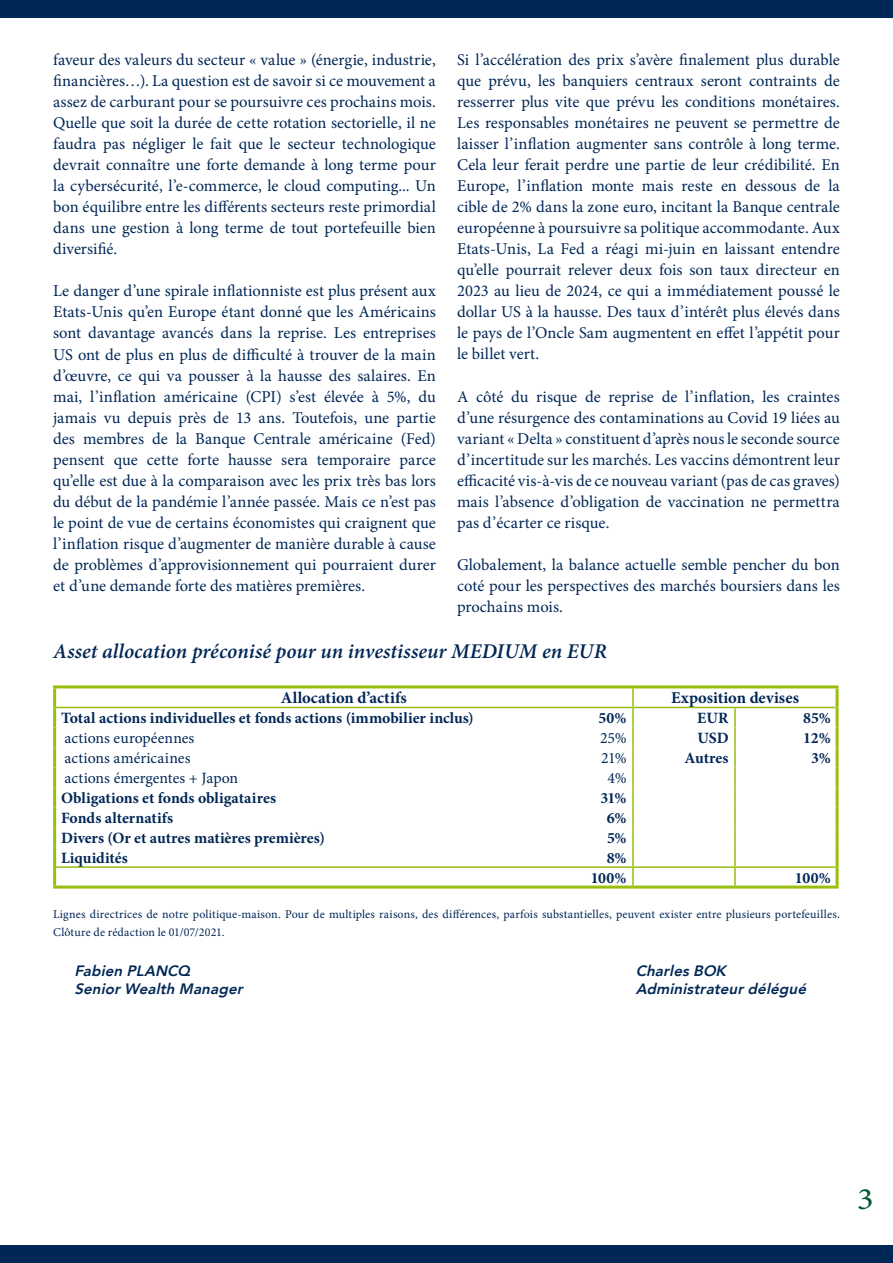
<style>
.page{position:relative;width:893px;height:1263px;background:#fff}
.page>*{position:absolute;margin:0;border:0;box-sizing:border-box;transform-origin:0 0}
.t1{font:31.2px "Minion Pro";color:#00582f;scale:1.11 1}
.t2{font:italic 600 21px "Minion Pro";color:#002756}
.t3{font:16.5px/21px "Minion Pro";color:#002756;text-align:justify}
.t4{font:700 16.5px "Minion Pro";letter-spacing:.005em;color:#002756}
.t5{font:700 15.75px/20px "Minion Pro";color:#002756;text-align:right}
.t6{font:15.75px "Minion Pro";color:#002756}
.t7{font:italic 800 15px "Avenir LT";color:#002756}
.t8{font:12px/18px "Minion Pro";letter-spacing:.01em;color:#002756}
</style>
<div class="page">
<div style="left:0;top:0;width:893px;height:17px;background:#002756"></div>
<div style="left:0;top:1246px;width:893px;height:17px;background:#002756"></div>
<hr style="left:56px;top:707px;width:475px;height:1px;background:#97bf0c">
<hr style="left:531px;top:707px;width:102px;height:1px;background:#97bf0c">
<hr style="left:633px;top:707px;width:102px;height:1px;background:#97bf0c">
<svg style="left:632px;top:688px;width:2px;height:39px"></svg>
<hr style="left:735px;top:707px;width:101px;height:1px;background:#97bf0c">
<svg style="left:734px;top:708px;width:2px;height:19px"></svg>
<hr style="left:632px;top:727px;width:2px;height:20px;background:#97bf0c">
<hr style="left:734px;top:727px;width:2px;height:20px;background:#97bf0c">
<hr style="left:632px;top:747px;width:2px;height:20px;background:#97bf0c">
<hr style="left:734px;top:747px;width:2px;height:20px;background:#97bf0c">
<hr style="left:632px;top:767px;width:2px;height:20px;background:#97bf0c">
<hr style="left:734px;top:767px;width:2px;height:20px;background:#97bf0c">
<hr style="left:632px;top:787px;width:2px;height:20px;background:#97bf0c">
<hr style="left:734px;top:787px;width:2px;height:20px;background:#97bf0c">
<hr style="left:632px;top:807px;width:2px;height:20px;background:#97bf0c">
<hr style="left:734px;top:807px;width:2px;height:20px;background:#97bf0c">
<hr style="left:632px;top:827px;width:2px;height:20px;background:#97bf0c">
<hr style="left:734px;top:827px;width:2px;height:20px;background:#97bf0c">
<hr style="left:56px;top:866px;width:475px;height:2px;background:#97bf0c">
<hr style="left:531px;top:866px;width:102px;height:2px;background:#97bf0c">
<hr style="left:633px;top:866px;width:102px;height:2px;background:#97bf0c">
<svg style="left:632px;top:847px;width:2px;height:38px"></svg>
<hr style="left:735px;top:866px;width:101px;height:2px;background:#97bf0c">
<svg style="left:734px;top:847px;width:2px;height:38px"></svg>
<hr style="left:53px;top:685px;width:478px;height:3px;background:#97bf0c">
<hr style="left:53px;top:688px;width:3px;height:19px;background:#97bf0c">
<hr style="left:531px;top:685px;width:102px;height:3px;background:#97bf0c">
<hr style="left:633px;top:685px;width:102px;height:3px;background:#97bf0c">
<hr style="left:735px;top:685px;width:104px;height:3px;background:#97bf0c">
<hr style="left:836px;top:688px;width:3px;height:19px;background:#97bf0c">
<hr style="left:53px;top:707px;width:3px;height:20px;background:#97bf0c">
<hr style="left:836px;top:707px;width:3px;height:20px;background:#97bf0c">
<hr style="left:53px;top:727px;width:3px;height:20px;background:#97bf0c">
<hr style="left:836px;top:727px;width:3px;height:20px;background:#97bf0c">
<hr style="left:53px;top:747px;width:3px;height:20px;background:#97bf0c">
<hr style="left:836px;top:747px;width:3px;height:20px;background:#97bf0c">
<hr style="left:53px;top:767px;width:3px;height:20px;background:#97bf0c">
<hr style="left:836px;top:767px;width:3px;height:20px;background:#97bf0c">
<hr style="left:53px;top:787px;width:3px;height:20px;background:#97bf0c">
<hr style="left:836px;top:787px;width:3px;height:20px;background:#97bf0c">
<hr style="left:53px;top:807px;width:3px;height:20px;background:#97bf0c">
<hr style="left:836px;top:807px;width:3px;height:20px;background:#97bf0c">
<hr style="left:53px;top:827px;width:3px;height:20px;background:#97bf0c">
<hr style="left:836px;top:827px;width:3px;height:20px;background:#97bf0c">
<hr style="left:53px;top:847px;width:3px;height:20px;background:#97bf0c">
<hr style="left:836px;top:847px;width:3px;height:20px;background:#97bf0c">
<hr style="left:53px;top:867px;width:3px;height:18px;background:#97bf0c">
<hr style="left:836px;top:867px;width:3px;height:18px;background:#97bf0c">
<hr style="left:53px;top:885px;width:478px;height:3px;background:#97bf0c">
<hr style="left:531px;top:885px;width:102px;height:3px;background:#97bf0c">
<hr style="left:633px;top:885px;width:102px;height:3px;background:#97bf0c">
<hr style="left:735px;top:885px;width:104px;height:3px;background:#97bf0c">
<p class="t3" style="left:53px;top:50px;width:384px">faveur des valeurs du secteur « value » (énergie, industrie, financières…). La question est de savoir si ce mouvement a assez de carburant pour se poursuivre ces prochains mois.<br>Quelle que soit la durée de cette rotation sectorielle, il ne faudra pas négliger le fait que le secteur technologique devrait connaître une forte demande à long terme pour la cybersécurité, l’e-commerce, le cloud computing... Un bon équilibre entre les différents secteurs reste primordial dans une gestion à long terme de tout portefeuille bien diversifié.</p>
<p class="t3" style="left:53px;top:281px;width:384px">Le danger d’une spirale inflationniste est plus présent aux Etats-Unis qu’en Europe étant donné que les Américains sont davantage avancés dans la reprise. Les entreprises US ont de plus en plus de difficulté à trouver de la main d’œuvre, ce qui va pousser à la hausse des salaires. En mai, l’inflation américaine (CPI) s’est élevée à 5%, du jamais vu depuis près de 13 ans. Toutefois, une partie des membres de la Banque Centrale américaine (Fed) pensent que cette forte hausse sera temporaire parce qu’elle est due à la comparaison avec les prix très bas lors du début de la pandémie l’année passée. Mais ce n’est pas le point de vue de certains économistes qui craignent que l’inflation risque d’augmenter de manière durable à cause de problèmes d’approvisionnement qui pourraient durer et d’une demande forte des matières premières.</p>
<p class="t3" style="left:457px;top:50px;width:384px">Si l’accélération des prix s’avère finalement plus durable que prévu, les banquiers centraux seront contraints de resserrer plus vite que prévu les conditions monétaires.<br>Les responsables monétaires ne peuvent se permettre de laisser l’inflation augmenter sans contrôle à long terme.<br>Cela leur ferait perdre une partie de leur crédibilité. En Europe, l’inflation monte mais reste en dessous de la cible de 2% dans la zone euro, incitant la Banque centrale européenne à poursuivre sa politique accommodante. Aux Etats-Unis, La Fed a réagi mi-juin en laissant entendre qu’elle pourrait relever deux fois son taux directeur en 2023 au lieu de 2024, ce qui a immédiatement poussé le dollar US à la hausse. Des taux d’intérêt plus élevés dans le pays de l’Oncle Sam augmentent en effet l’appétit pour le billet vert.</p>
<p class="t3" style="left:457px;top:386px;width:384px">A côté du risque de reprise de l’inflation, les craintes d’une résurgence des contaminations au Covid 19 liées au variant « Delta » constituent d’après nous le seconde source d’incertitude sur les marchés. Les vaccins démontrent leur efficacité vis-à-vis de ce nouveau variant (pas de cas graves) mais l’absence d’obligation de vaccination ne permettra pas d’écarter ce risque.</p>
<p class="t3" style="left:457px;top:555px;width:384px">Globalement, la balance actuelle semble pencher du bon coté pour les perspectives des marchés boursiers dans les prochains mois.</p>
<p class="t2" style="left:53px;top:643px;width:555px">Asset allocation préconisé pour un investisseur MEDIUM en EUR</p>
<p class="t4" style="left:281px;top:691px;width:128px">Allocation d’actifs</p>
<p class="t4" style="left:671px;top:691px;width:129px">Exposition devises</p>
<p class="t5" style="left:61px;top:709px;width:414px">Total actions individuelles et fonds actions (immobilier inclus)</p>
<p class="t5" style="left:598px;top:709px;width:30px">50%</p>
<p class="t5" style="left:697px;top:709px;width:33px">EUR</p>
<p class="t5" style="left:803px;top:709px;width:29px">85%</p>
<p class="t6" style="left:65px;top:730px;width:131px">actions européennes</p>
<p class="t6" style="left:600px;top:730px;width:28px">25%</p>
<p class="t5" style="left:697px;top:729px;width:33px">USD</p>
<p class="t5" style="left:803px;top:729px;width:29px">12%</p>
<p class="t6" style="left:65px;top:750px;width:127px">actions américaines</p>
<p class="t6" style="left:601px;top:750px;width:27px">21%</p>
<p class="t5" style="left:684px;top:749px;width:46px">Autres</p>
<p class="t5" style="left:811px;top:749px;width:21px">3%</p>
<p class="t6" style="left:65px;top:770px;width:175px">actions émergentes + Japon</p>
<p class="t6" style="left:607px;top:770px;width:21px">4%</p>
<p class="t5" style="left:61px;top:789px;width:217px">Obligations et fonds obligataires</p>
<p class="t5" style="left:600px;top:789px;width:28px">31%</p>
<p class="t5" style="left:61px;top:809px;width:114px">Fonds alternatifs</p>
<p class="t5" style="left:607px;top:809px;width:21px">6%</p>
<p class="t5" style="left:61px;top:829px;width:265px">Divers (Or et autres matières premières)</p>
<p class="t5" style="left:607px;top:829px;width:21px">5%</p>
<p class="t5" style="left:61px;top:849px;width:68px">Liquidités</p>
<p class="t5" style="left:591px;top:849px;width:37px">8%<br>100%</p>
<p class="t5" style="left:795px;top:869px;width:37px">100%</p>
<p class="t8" style="left:53px;top:906px;width:788px">Lignes directrices de notre politique-maison. Pour de multiples raisons, des différences, parfois substantielles, peuvent exister entre plusieurs portefeuilles.<br>Clôture de rédaction le 01/07/2021.</p>
<p class="t7" style="left:74px;top:964px;width:120px">Fabien PLANCQ</p>
<p class="t7" style="left:636px;top:964px;width:92px">Charles BOK</p>
<p class="t7" style="left:74px;top:982px;width:173px">Senior Wealth Manager</p>
<p class="t7" style="left:636px;top:982px;width:175px">Administrateur délégué</p>
<h1 class="t1" style="left:857px;top:1184px;width:16px">3</h1>
</div>
